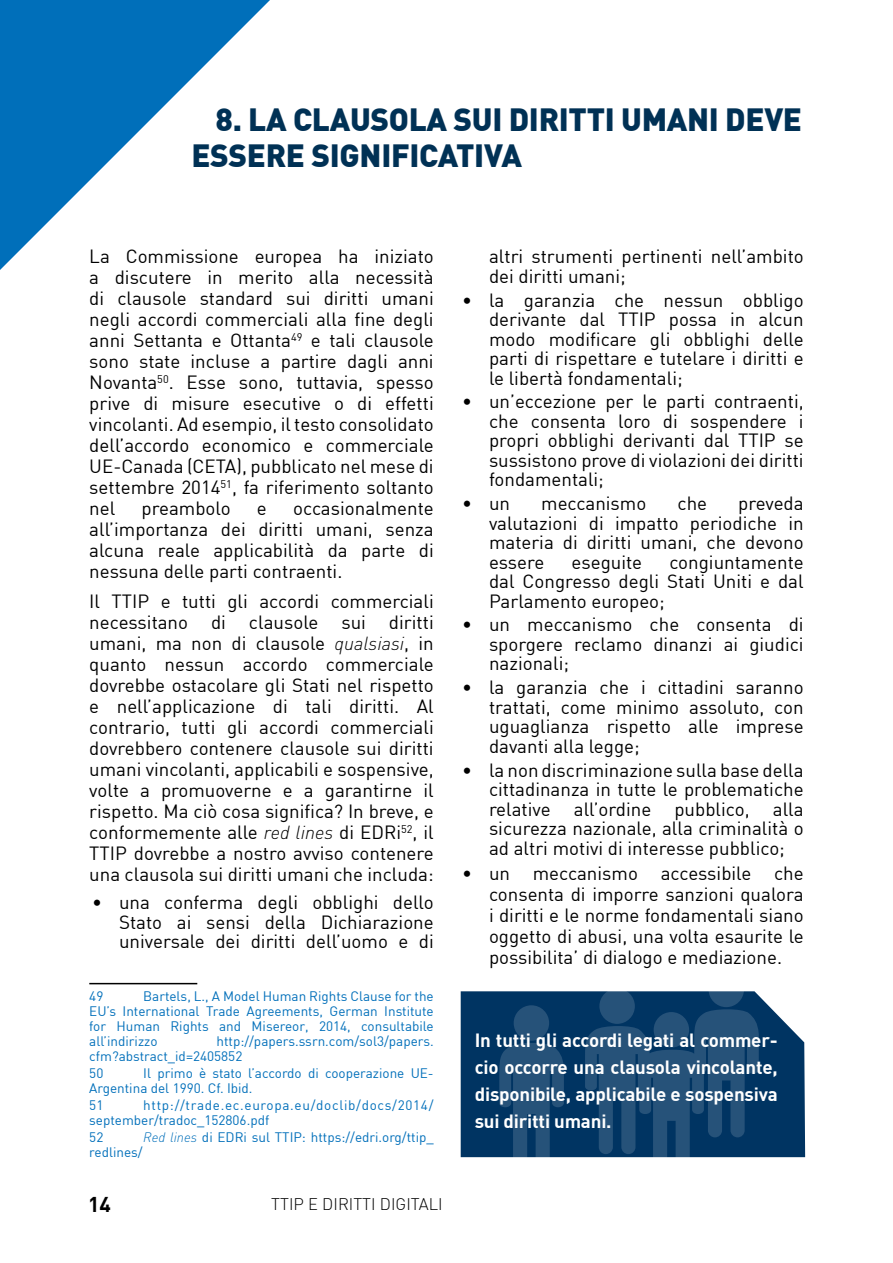
<style>
.page{position:relative;width:893px;height:1263px;background:#fff}
.page>*{position:absolute;margin:0;border:0;box-sizing:border-box;transform-origin:0 0}
.t1{font:900 31.5px/36px "DIN";letter-spacing:-.01em;color:#003155}
.t2{font:700 21px "DIN";color:#000}
.t3{font:18.75px/21px "DIN";color:#000;text-align:justify}
.t4{font:700 18.75px/27px "DIN";letter-spacing:-.01em;color:#fff;text-align:justify}
.t5{font:300 16.5px "DIN";color:#000}
.t6{font:13.5px/15px "DIN";color:#006fba}
.t7{font:13.5px/15px "DIN";letter-spacing:.05em;color:#006fba}
.s1{font-weight:300;font-style:italic}
</style>
<div class="page">
<svg style="left:0;top:0;width:270px;height:270px;fill:#006fba"></svg>
<hr style="left:89px;top:983px;width:108px;height:1px;background:#000">
<svg style="left:461px;top:991px;width:344px;height:166px;background:#10416c"></svg>
<svg style="left:599px;top:988px;width:36px;height:36px"></svg>
<svg style="left:708px;top:972px;width:36px;height:35px"></svg>
<svg style="left:585px;top:1008px;width:174px;height:150px;background:#194871"></svg>
<div style="left:514px;top:1005px;width:35px;height:36px;background:#265279;border-radius:50%"></div>
<svg style="left:499px;top:1041px;width:65px;height:117px;background:#1b4972"></svg>
<h1 class="t1" style="left:191px;top:100px;width:612px;text-indent:24px">8. LA CLAUSOLA SUI DIRITTI UMANI DEVE<br>ESSERE SIGNIFICATIVA</h1>
<p class="t3" style="left:89px;top:246px;width:346px">La Commissione europea ha iniziato a discutere in merito alla necessità di clausole standard sui diritti umani negli accordi commerciali alla fine degli anni Settanta e Ottanta<sup>49</sup> e tali clausole sono state incluse a partire dagli anni Novanta<sup>50</sup>. Esse sono, tuttavia, spesso prive di misure esecutive o di effetti vincolanti. Ad esempio, il testo consolidato dell’accordo economico e commerciale UE-Canada (CETA), pubblicato nel mese di settembre 2014<sup>51</sup>, fa riferimento soltanto nel</p>
<p class="t3" style="left:89px;top:498px;width:346px;text-indent:204px">occasionalmente all’importanza dei diritti umani, senza alcuna reale applicabilità da parte di nessuna delle parti contraenti.</p>
<p class="t3" style="left:89px;top:590px;width:346px">Il TTIP e tutti gli accordi commerciali necessitano di clausole sui diritti umani, ma non di clausole <span class="s1">qualsiasi</span>, in quanto nessun accordo commerciale dovrebbe ostacolare gli Stati nel rispetto e nell’applicazione di tali diritti. Al contrario, tutti gli accordi commerciali dovrebbero contenere clausole sui diritti umani vincolanti, applicabili e sospensive, volte a promuoverne e a garantirne il rispetto. Ma ciò cosa significa? In breve, e conformemente alle <span class="s1">red lines</span> di EDRi<sup>52</sup>, il TTIP dovrebbe a nostro avviso contenere una clausola sui diritti umani che includa:</p>
<p class="t3" style="left:119px;top:892px;width:316px;line-height:19.5px;text-indent:-27px">• una conferma degli obblighi dello Stato ai sensi della Dichiarazione universale dei diritti dell’uomo e di</p>
<p class="t3" style="left:142px;top:498px;width:91px">preambolo</p>
<p class="t3" style="left:257px;top:498px;width:11px">e</p>
<p class="t6" style="left:89px;top:988px;width:16px">49</p>
<p class="t6" style="left:89px;top:988px;width:346px;text-align:justify;text-indent:54px">Bartels, L., A Model Human Rights Clause for the EU’s International Trade Agreements, German Institute for Human Rights and Misereor, 2014, consultabile all’indirizzo</p>
<p class="t6" style="left:89px;top:1033px;width:346px;text-indent:127px">http://papers.ssrn.com/sol3/papers. cfm?abstract_id=2405852</p>
<p class="t6" style="left:89px;top:1065px;width:16px">50</p>
<p class="t6" style="left:89px;top:1065px;width:346px;text-indent:54px">Il primo è stato l’accordo di cooperazione UE-<br>Argentina del 1990. Cf. Ibid.</p>
<p class="t6" style="left:89px;top:1097px;width:16px">51</p>
<p class="t7" style="left:89px;top:1097px;width:346px;text-indent:54px">http://trade.ec.europa.eu/doclib/docs/2014/ september/tradoc_152806.pdf</p>
<p class="t6" style="left:89px;top:1129px;width:16px">52</p>
<p class="t6" style="left:143px;top:1129px;width:292px"><span class="s1">Red lines</span> di EDRi sul TTIP: https://edri.org/ttip_</p>
<p class="t6" style="left:89px;top:1144px;width:55px">redlines/</p>
<p class="t2" style="left:88px;top:1190px;width:24px">14</p>
<p class="t5" style="left:271px;top:1194px;width:173px">TTIP E DIRITTI DIGITALI</p>
<p class="t3" style="left:489px;top:246px;width:316px;line-height:19.5px">altri strumenti pertinenti nell’ambito dei diritti umani;</p>
<p class="t3" style="left:489px;top:290px;width:316px;line-height:19.5px;text-indent:-27px">• la garanzia che nessun obbligo derivante dal TTIP possa in alcun modo modificare gli obblighi delle parti di rispettare e tutelare i diritti e le libertà fondamentali;</p>
<p class="t3" style="left:489px;top:392px;width:316px;line-height:19.5px;text-indent:-27px">• un’eccezione per le parti contraenti, che consenta loro di sospendere i propri obblighi derivanti dal TTIP se sussistono prove di violazioni dei diritti fondamentali;</p>
<p class="t3" style="left:462px;top:493px;width:50px">• un</p>
<p class="t3" style="left:541px;top:493px;width:107px">meccanismo</p>
<p class="t3" style="left:677px;top:493px;width:31px">che</p>
<p class="t3" style="left:489px;top:493px;width:316px;line-height:19.5px;text-indent:249px">preveda valutazioni di impatto periodiche in materia di diritti umani, che devono essere</p>
<p class="t3" style="left:489px;top:552px;width:316px;line-height:19.5px;text-indent:180px">congiuntamente dal Congresso degli Stati Uniti e dal Parlamento europeo;</p>
<p class="t3" style="left:489px;top:615px;width:316px;line-height:19.5px;text-indent:-27px">• un meccanismo che consenta di sporgere reclamo dinanzi ai giudici nazionali;</p>
<p class="t3" style="left:489px;top:677px;width:316px;line-height:19.5px;text-indent:-27px">• la garanzia che i cittadini saranno trattati, come minimo assoluto, con uguaglianza rispetto alle imprese davanti alla legge;</p>
<p class="t3" style="left:489px;top:760px;width:316px;line-height:19.5px;text-indent:-27px">• la non discriminazione sulla base della cittadinanza in tutte le problematiche relative all’ordine pubblico, alla sicurezza nazionale, alla criminalità o ad altri motivi di interesse pubblico;</p>
<p class="t3" style="left:489px;top:862px;width:316px;text-indent:-27px">• un meccanismo accessibile che consenta di imporre sanzioni qualora i diritti e le norme fondamentali siano oggetto di abusi, una volta esaurite le possibilita’ di dialogo e mediazione.</p>
<p class="t3" style="left:572px;top:551px;width:72px">eseguite</p>
<p class="t4" style="left:475px;top:1026px;width:304px">In tutti gli accordi legati al commer&shy;cio occorre una clausola vincolante, disponibile, applicabile e sospensiva sui diritti umani.</p>
</div>
